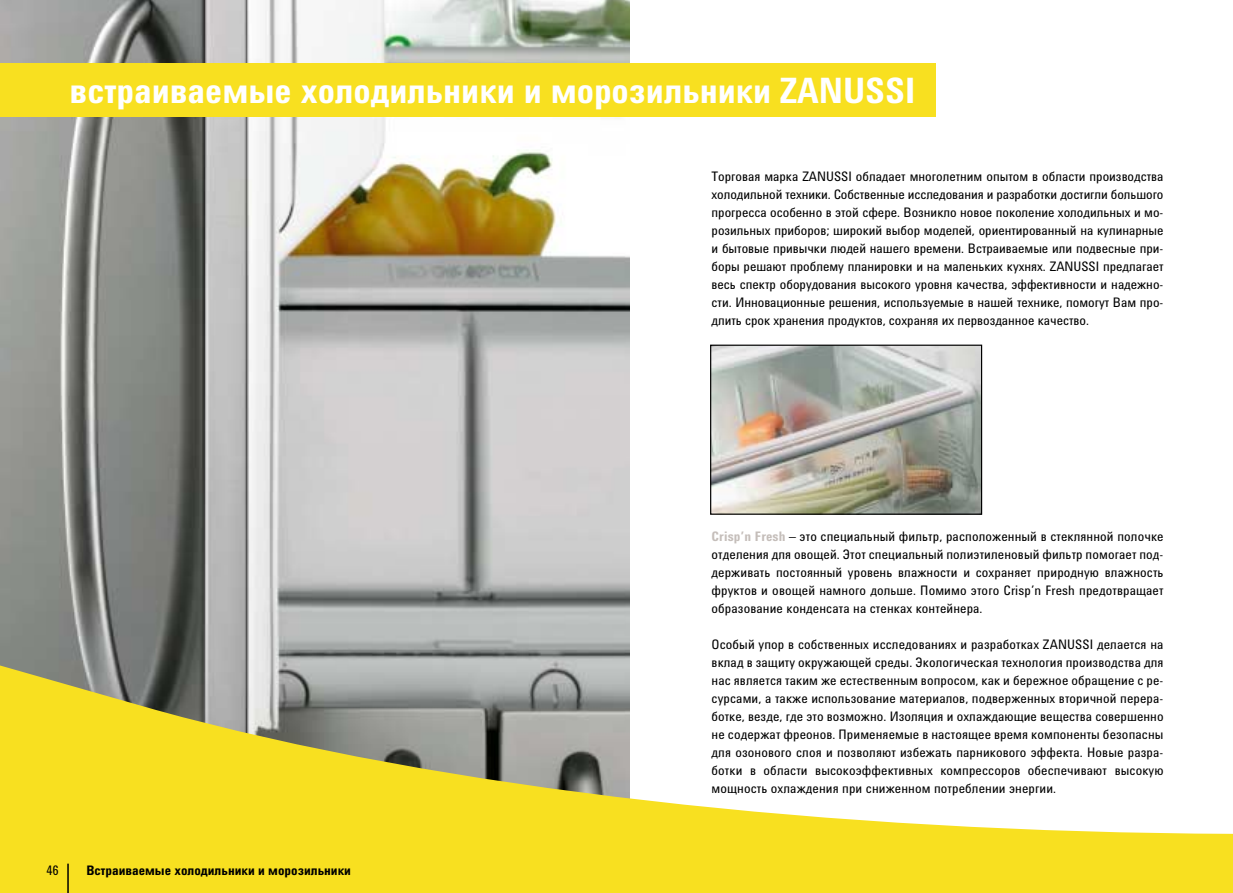
<style>
.page{position:relative;width:1233px;height:893px;background:#fff}
.page>*{position:absolute;margin:0;border:0;box-sizing:border-box;transform-origin:0 0}
.t1{font:700 condensed 36px "Utah Cyr";color:#fff}
.t2{font:condensed 13.5px/18px "Utah Cyr";letter-spacing:.01em;color:#000;text-align:justify}
.t3{font:700 condensed 13.5px "Utah Cyr";color:#000}
.s1{font-weight:700;color:#c5beba}
</style>
<div class="page">
<img style="left:0;top:0;width:629px;height:659px">
<svg style="left:0;top:659px;width:1233px;height:233px"></svg>
<div style="left:0;top:64px;width:935px;height:53px;background:#f8e020"></div>
<hr style="left:67px;top:863px;width:2px;height:29px;background:#000">
<img style="left:712px;top:346px;width:268px;height:166px">
<div style="left:710px;top:344px;width:272px;height:170px;border:1px solid #000"></div>
<h1 class="t1" style="left:70px;top:77px;width:847px">встраиваемые холодильники и морозильники ZANUSSI</h1>
<p class="t2" style="left:712px;top:169px;width:453px">Торговая марка ZANUSSI обладает многолетним опытом в области производства холодильной техники. Собственные исследования и разработки достигли большого прогресса особенно в этой сфере. Возникло новое поколение холодильных и мо&shy;розильных приборов; широкий выбор моделей, ориентированный на кулинарные и бытовые привычки людей нашего времени. Встраиваемые или подвесные при&shy;боры решают проблему планировки и на маленьких кухнях. ZANUSSI предлагает весь спектр оборудования высокого уровня качества, эффективности и надежно&shy;сти. Инновационные решения, используемые в нашей технике, помогут Вам про&shy;длить срок хранения продуктов, сохраняя их первозданное качество.</p>
<p class="t2" style="left:46px;top:862px;width:14px">46</p>
<p class="t3" style="left:87px;top:865px;width:266px">Встраиваемые холодильники и морозильники</p>
<p class="t2" style="left:712px;top:529px;width:453px"><span class="s1">Crisp’n Fresh</span> – это специальный фильтр, расположенный в стеклянной полочке отделения для овощей. Этот специальный полиэтиленовый фильтр помогает под&shy;держивать постоянный уровень влажности и сохраняет природную влажность фруктов и овощей намного дольше. Помимо этого Сrisp’n Fresh предотвращает образование конденсата на стенках контейнера.</p>
<p class="t2" style="left:712px;top:637px;width:454px">Особый упор в собственных исследованиях и разработках ZANUSSI делается на вклад в защиту окружающей среды. Экологическая технология производства для нас является таким же естественным вопросом, как и бережное обращение с ре&shy;сурсами, а также использование материалов, подверженных вторичной перера&shy;ботке, везде, где это возможно. Изоляция и охлаждающие вещества совершенно не содержат фреонов. Применяемые в настоящее время компоненты безопасны для озонового слоя и позволяют избежать парникового эффекта. Новые разра&shy;ботки в области высокоэффективных компрессоров обеспечивают высокую мощность охлаждения при сниженном потреблении энергии.</p>
</div>
